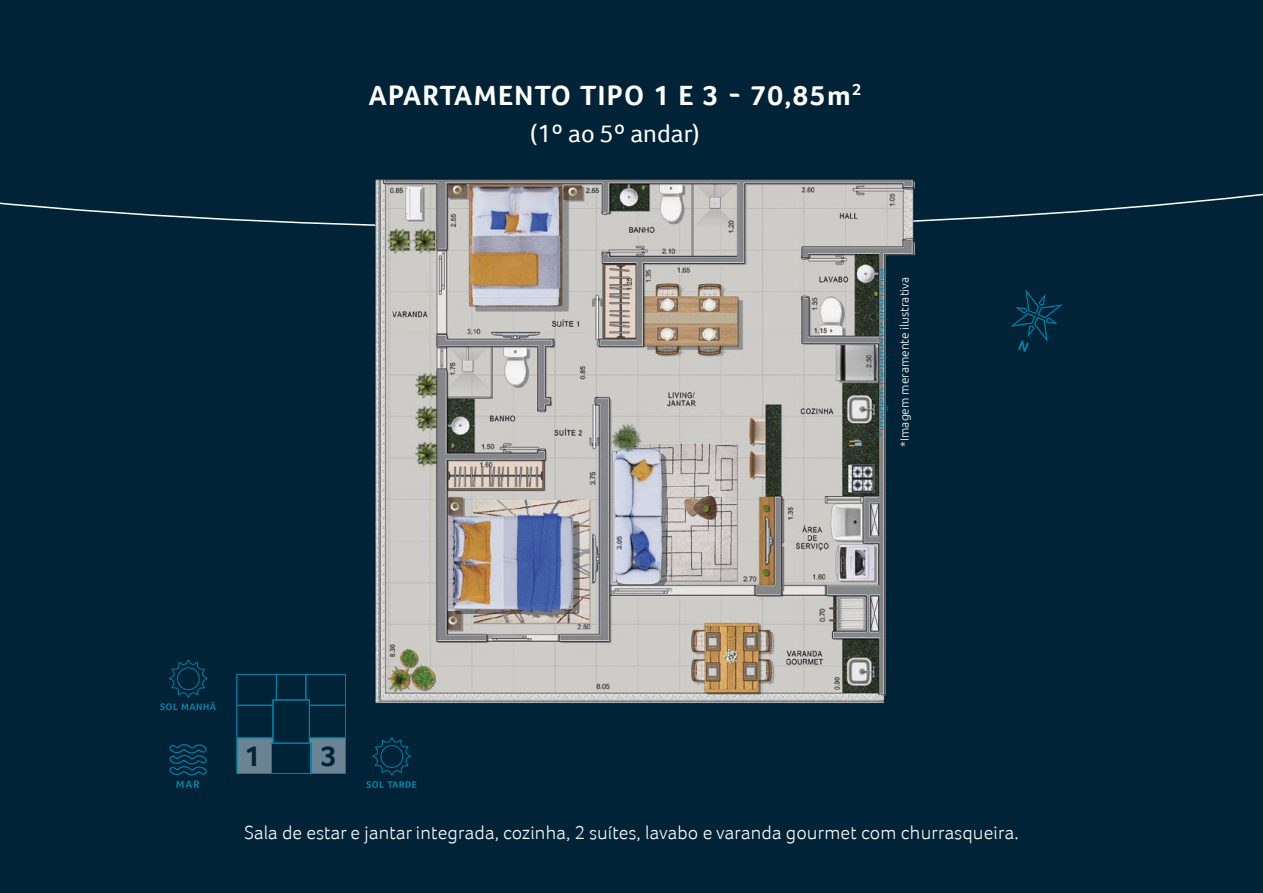
<style>
.page{position:relative;width:1263px;height:893px;background:#002337}
.page>*{position:absolute;margin:0;border:0;box-sizing:border-box;transform-origin:0 0}
.t1{font:700 29.1px "Foco";color:#002337}
.t2{font:700 28.5px "Foco";letter-spacing:.05em;color:#fff}
.t3{font:25.5px "Foco";color:#fff}
.t4{font:300 19.5px "Foco";letter-spacing:.01em;color:#fff}
.t5{font:300 12px "Ubuntu";color:#0085aa}
.t6{font:300 12px "Ubuntu";color:#fff}
</style>
<div class="page">
<svg style="left:1010px;top:289px;width:53px;height:63px"></svg>
<svg style="left:366px;top:737px;width:50px;height:51px"></svg>
<svg style="left:169px;top:744px;width:38px;height:44px"></svg>
<svg style="left:0;top:193px;width:1263px;height:33px"></svg>
<svg style="left:160px;top:659px;width:56px;height:51px"></svg>
<img style="left:366px;top:179px;width:557px;height:525px">
<svg style="left:236px;top:674px;width:110px;height:100px"></svg>
<h2 class="t2" style="left:369px;top:78px;width:494px">APARTAMENTO TIPO 1 E 3 - 70,85m<sup>2</sup></h2>
<h3 class="t3" style="left:530px;top:119px;width:171px">(1º ao 5º andar)</h3>
<p class="t5" style="left:874px;top:437px;width:171px;rotate:-90deg">*Imagem meramente ilustrativa</p>
<p class="t6" style="left:897px;top:446px;width:171px;rotate:-90deg">*Imagem meramente ilustrativa</p>
<h1 class="t1" style="left:245px;top:739px;width:18px">1</h1>
<h1 class="t1" style="left:321px;top:739px;width:18px">3</h1>
<p class="t4" style="left:244px;top:821px;width:776px">Sala de estar e jantar integrada, cozinha, 2 suítes, lavabo e varanda gourmet com churrasqueira.</p>
</div>
